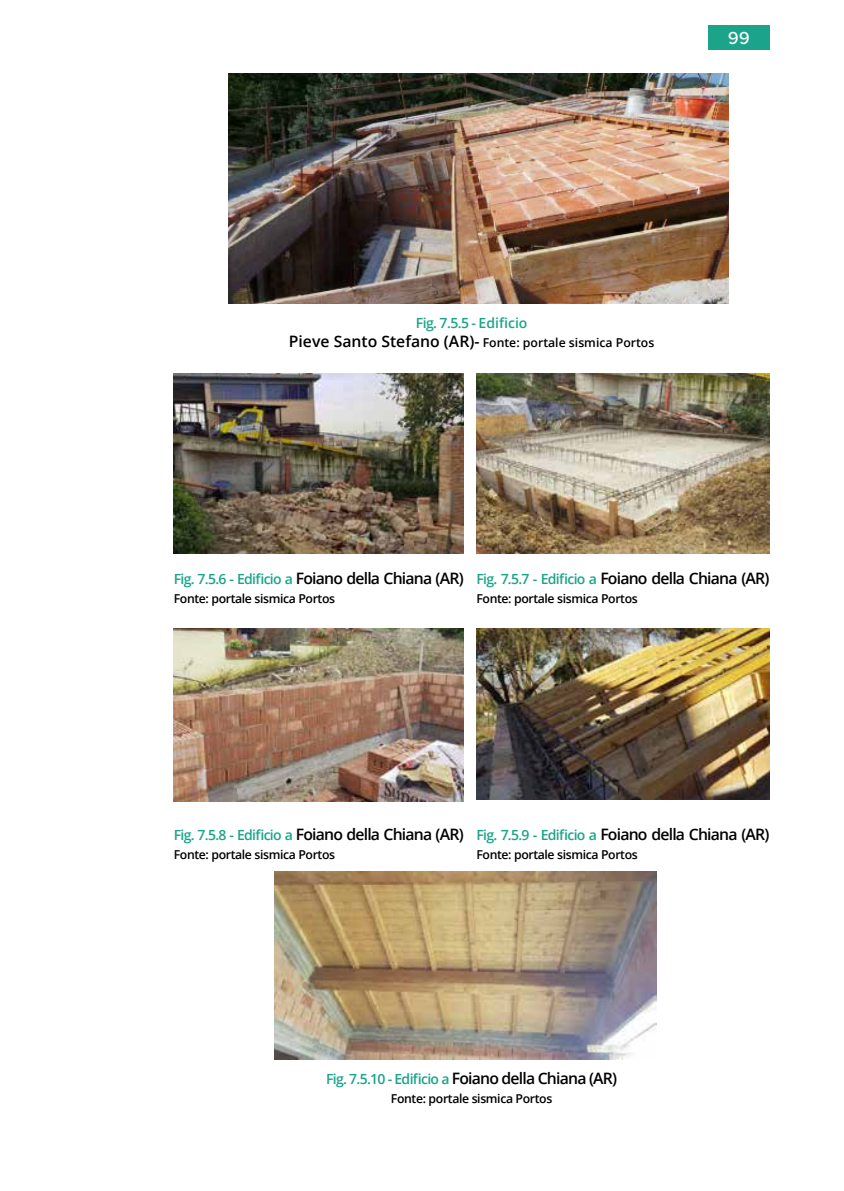
<style>
.page{position:relative;width:844px;height:1191px;background:#fff}
.page>*{position:absolute;margin:0;border:0;box-sizing:border-box;transform-origin:0 0}
.t1{font:500 17.5px "Metropolis";color:#fff}
.t2{font:600 15.75px "Open Sans";letter-spacing:-.05em;color:#000}
.t3{font:600 14px "Open Sans";color:#1ba48a}
.t4{font:600 12.25px "Open Sans";letter-spacing:-.03em;color:#000}
.t5{font:600 12.25px "Open Sans";color:#000}
.s1{font-size:15.75px}
.s2{font-size:14px;color:#1ba48a}
</style>
<div class="page">
<div style="left:707px;top:25px;width:62px;height:25px;background:#1ba48a"></div>
<img style="left:228px;top:74px;width:500px;height:229px">
<img style="left:274px;top:872px;width:382px;height:187px">
<img style="left:174px;top:373px;width:289px;height:180px">
<img style="left:476px;top:373px;width:293px;height:181px">
<img style="left:174px;top:629px;width:289px;height:172px">
<img style="left:476px;top:629px;width:293px;height:170px">
<p class="t1" style="left:727px;top:27px;width:24px">99</p>
<p class="t3" style="left:415px;top:313px;width:113px">Fig. 7.5.5 - Edificio</p>
<p class="t5" style="left:289px;top:334px;width:367px"><span class="s1">Pieve Santo Stefano (AR)-</span> Fonte: portale sismica Portos</p>
<p class="t2" style="left:174px;top:567px;width:291px"><span class="s2">Fig. 7.5.6 - Edificio a</span> Foiano della Chiana (AR)</p>
<p class="t4" style="left:174px;top:590px;width:163px">Fonte: portale sismica Portos</p>
<p class="t2" style="left:476px;top:567px;width:294px"><span class="s2">Fig. 7.5.7 - Edificio a</span> Foiano della Chiana (AR)</p>
<p class="t4" style="left:476px;top:590px;width:163px">Fonte: portale sismica Portos</p>
<p class="t2" style="left:174px;top:823px;width:291px"><span class="s2">Fig. 7.5.8 - Edificio a</span> Foiano della Chiana (AR)</p>
<p class="t4" style="left:174px;top:846px;width:163px">Fonte: portale sismica Portos</p>
<p class="t2" style="left:476px;top:823px;width:294px"><span class="s2">Fig. 7.5.9 - Edificio a</span> Foiano della Chiana (AR)</p>
<p class="t4" style="left:476px;top:846px;width:163px">Fonte: portale sismica Portos</p>
<p class="t2" style="left:326px;top:1067px;width:292px"><span class="s2">Fig. 7.5.10 - Edificio a</span> Foiano della Chiana (AR)</p>
<p class="t4" style="left:391px;top:1090px;width:163px">Fonte: portale sismica Portos</p>
</div>
